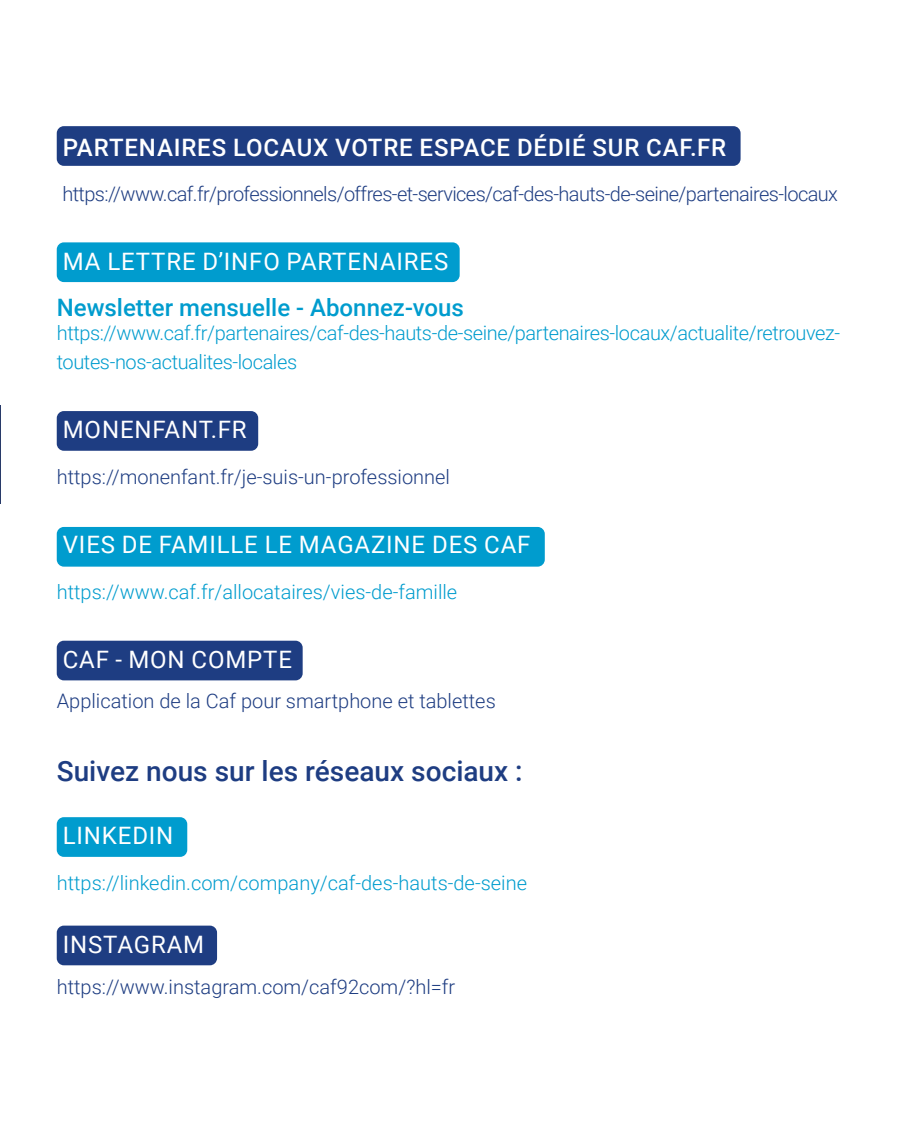
<style>
.page{position:relative;width:908px;height:1134px;background:#fff}
.page>*{position:absolute;margin:0;border:0;box-sizing:border-box;transform-origin:0 0}
.t1{font:500 28px "Roboto";color:#1e3d82}
.t2{font:24px "Roboto";letter-spacing:.035em;color:#fff}
.t3{font:500 24px "Roboto";letter-spacing:.035em;color:#fff}
.t4{font:500 24px "Roboto";color:#009cce}
.t5{font:300 20px "Roboto";color:#1e3d82}
.t6{font:300 20px/28.8px "Roboto";letter-spacing:-.02em;color:#009cce}
.t7{font:300 20px "Roboto";color:#009cce}
.t8{font:300 20px "Roboto";letter-spacing:-.03em;color:#1e3d82}
</style>
<div class="page">
<hr style="left:0;top:405px;width:1px;height:99px;background:#283a69">
<div style="left:57px;top:126px;width:683px;height:40px;background:#1e3d82;border-radius:7px"></div>
<div style="left:57px;top:817px;width:130px;height:40px;background:#009cce;border-radius:7px"></div>
<div style="left:57px;top:411px;width:201px;height:40px;background:#1e3d82;border-radius:7px"></div>
<div style="left:57px;top:641px;width:245px;height:39px;background:#1e3d82;border-radius:7px"></div>
<div style="left:57px;top:242px;width:402px;height:40px;background:#009cce;border-radius:7px"></div>
<div style="left:57px;top:527px;width:487px;height:40px;background:#009cce;border-radius:7px"></div>
<div style="left:57px;top:926px;width:160px;height:39px;background:#1e3d82;border-radius:7px"></div>
<p class="t3" style="left:63px;top:130px;width:664px">PARTENAIRES LOCAUX VOTRE ESPACE DÉDIÉ SUR CAF.FR</p>
<p class="t8" style="left:62px;top:180px;width:776px">https://www.caf.fr/professionnels/offres-et-services/caf-des-hauts-de-seine/partenaires-locaux</p>
<p class="t2" style="left:63px;top:245px;width:387px">MA LETTRE D’INFO PARTENAIRES</p>
<p class="t4" style="left:57px;top:291px;width:408px">Newsletter mensuelle - Abonnez-vous</p>
<p class="t6" style="left:57px;top:318px;width:784px">https://www.caf.fr/partenaires/caf-des-hauts-de-seine/partenaires-locaux/actualite/retrouvez&shy;toutes-nos-actualites-locales</p>
<p class="t2" style="left:63px;top:413px;width:185px">MONENFANT.FR</p>
<p class="t5" style="left:57px;top:463px;width:394px">https://monenfant.fr/je-suis-un-professionnel</p>
<p class="t2" style="left:63px;top:527px;width:469px">VIES DE FAMILLE LE MAGAZINE DES CAF</p>
<p class="t7" style="left:57px;top:577px;width:402px">https://www.caf.fr/allocataires/vies-de-famille</p>
<p class="t2" style="left:63px;top:642px;width:230px">CAF - MON COMPTE</p>
<p class="t5" style="left:57px;top:686px;width:440px">Application de la Caf pour smartphone et tablettes</p>
<h1 class="t1" style="left:57px;top:752px;width:467px">Suivez nous sur les réseaux sociaux :</h1>
<p class="t2" style="left:63px;top:819px;width:112px">LINKEDIN</p>
<p class="t7" style="left:57px;top:869px;width:471px">https://linkedin.com/company/caf-des-hauts-de-seine</p>
<p class="t2" style="left:63px;top:927px;width:143px">INSTAGRAM</p>
<p class="t5" style="left:57px;top:973px;width:400px">https://www.instagram.com/caf92com/?hl=fr</p>
</div>
